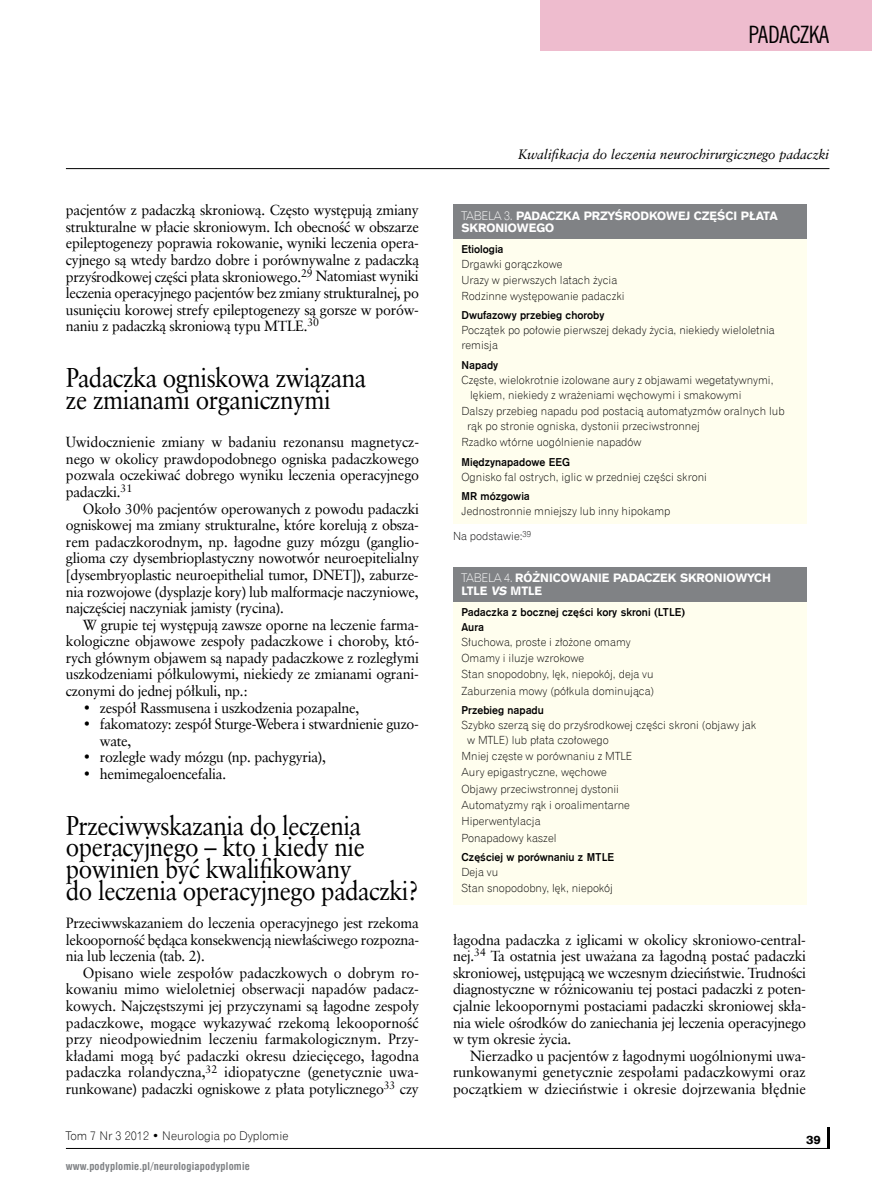
<style>
.page{position:relative;width:872px;height:1191px;background:#fff}
.page>*{position:absolute;margin:0;border:0;box-sizing:border-box;transform-origin:0 0}
.t1{font:27px/21.8px "Class Garmnd EU";letter-spacing:-.02em;color:#000;scale:.9 1}
.t2{font:24px "News Goth Cn EU";letter-spacing:-.01em;color:#000}
.t3{font:14.7px/16.6px "Class Garmnd EU";letter-spacing:-.02em;color:#000;text-align:justify}
.t4{font:italic 13.5px "Class Garmnd EU";color:#000}
.t5{font:12px/12px "Gothic 725 Blk EU";color:#fff}
.t6{font:12px "Gothic 720 Lt EU";color:#000}
.t7{font:12px "Gothic 725 Blk EU";color:#000}
.t8{font:11.25px/16.4px "Gothic 720 Lt EU";color:#000}
.t9{font:11.25px/15px "Gothic 725 Bd EU";color:#000}
.t10{font:700 10.5px "Swis 721 Cn EU";letter-spacing:.02em;color:#808285}
.s1{font-family:"Gothic 720 Lt EU"}
.s2{font-style:italic}
</style>
<div class="page">
<hr style="left:66px;top:168px;width:763px;height:1px;background:#000">
<div style="left:540px;top:0;width:332px;height:51px;background:#eebcce"></div>
<hr style="left:827px;top:1127px;width:2px;height:21px;background:#000">
<hr style="left:66px;top:1148px;width:763px;height:1px;background:#000">
<div style="left:453px;top:204px;width:353px;height:320px;background:#fffeee"></div>
<div style="left:453px;top:204px;width:353px;height:34px;background:#808285"></div>
<div style="left:453px;top:567px;width:353px;height:337px;background:#fffeee"></div>
<div style="left:453px;top:567px;width:353px;height:34px;background:#808285"></div>
<h2 class="t2" style="left:748px;top:20px;width:82px">PADACZKA</h2>
<p class="t3" style="left:66px;top:202px;width:355px">pacjentów z padaczką skroniową. Często występują zmiany strukturalne w płacie skroniowym. Ich obecność w obszarze epileptogenezy poprawia rokowanie, wyniki leczenia opera&shy;cyjnego są wtedy bardzo dobre i porównywalne z padaczką przyśrodkowej części płata skroniowego.<sup>29</sup> Natomiast wyniki leczenia operacyjnego pacjentów bez zmiany strukturalnej, po usunięciu korowej strefy epileptogenezy są gorsze w porów&shy;naniu z padaczką skroniową typu MTLE.<sup>30</sup></p>
<h1 class="t1" style="left:66px;top:367px;width:335px">Padaczka ogniskowa związana ze zmianami organicznymi</h1>
<p class="t3" style="left:66px;top:434px;width:355px">Uwidocznienie zmiany w badaniu rezonansu magnetycz&shy;nego w okolicy prawdopodobnego ogniska padaczkowego pozwala oczekiwać dobrego wyniku leczenia operacyjnego padaczki.<sup>31</sup></p>
<p class="t3" style="left:66px;top:500px;width:355px;text-indent:17px">Około 30% pacjentów operowanych z powodu padaczki ogniskowej ma zmiany strukturalne, które korelują z obsza&shy;rem padaczkorodnym, np. łagodne guzy mózgu (ganglio&shy;glioma czy dysembrioplastyczny nowotwór neuroepitelialny [dysembryoplastic neuroepithelial tumor, DNET]), zaburze&shy;nia rozwojowe (dysplazje kory) lub malformacje naczyniowe, najczęściej naczyniak jamisty (rycina).</p>
<p class="t3" style="left:66px;top:616px;width:355px;text-indent:17px">W grupie tej występują zawsze oporne na leczenie farma&shy;kologiczne objawowe zespoły padaczkowe i choroby, któ&shy;rych głównym objawem są napady padaczkowe z rozległymi uszkodzeniami półkulowymi, niekiedy ze zmianami ograni&shy;czonymi do jednej półkuli, np.:</p>
<p class="t3" style="left:83px;top:699px;width:278px">• zespół Rassmusena i uszkodzenia pozapalne,</p>
<p class="t3" style="left:100px;top:716px;width:320px;text-indent:-17px">• fakomatozy: zespół Sturge-Webera i stwardnienie guzo&shy;wate,</p>
<p class="t3" style="left:83px;top:749px;width:245px">• rozległe wady mózgu (np. pachygyria),</p>
<p class="t3" style="left:83px;top:765px;width:145px">• hemimegaloencefalia.</p>
<h1 class="t1" style="left:66px;top:814px;width:394px">Przeciwwskazania do leczenia operacyjnego – kto i kiedy nie powinien być kwalifikowany<br>do leczenia operacyjnego padaczki?</h1>
<p class="t3" style="left:66px;top:914px;width:355px">Przeciwwskazaniem do leczenia operacyjnego jest rzekoma lekooporność będąca konsekwencją niewłaściwego rozpozna&shy;nia lub leczenia (tab. 2).</p>
<p class="t3" style="left:66px;top:964px;width:355px;text-indent:17px">Opisano wiele zespołów padaczkowych o dobrym ro&shy;kowaniu mimo wieloletniej obserwacji napadów padacz&shy;kowych. Najczęstszymi jej przyczynami są łagodne zespoły padaczkowe, mogące wykazywać rzekomą lekooporność przy nieodpowiednim leczeniu farmakologicznym. Przy&shy;kładami mogą być padaczki okresu dziecięcego, łagodna padaczka rolandyczna,<sup>32</sup> idiopatyczne (genetycznie uwa&shy;runkowane) padaczki ogniskowe z płata potylicznego<sup>33</sup> czy</p>
<p class="t4" style="left:518px;top:146px;width:312px">Kwalifikacja do leczenia neurochirurgicznego padaczki</p>
<p class="t5" style="left:461px;top:210px;width:317px"><span class="s1">TaBela 3.</span> PADACZKA PRZYŚRODKOWEJ CZĘŚCI PŁATA<br>SKRONIOWEGO</p>
<p class="t9" style="left:461px;top:241px;width:43px">Etiologia</p>
<p class="t8" style="left:461px;top:255px;width:165px">Drgawki gorączkowe<br>Urazy w pierwszych latach życia<br>Rodzinne występowanie padaczki</p>
<p class="t9" style="left:461px;top:308px;width:144px">Dwufazowy przebieg choroby</p>
<p class="t8" style="left:461px;top:323px;width:315px;line-height:15px">Początek po połowie pierwszej dekady życia, niekiedy wieloletnia remisja</p>
<p class="t9" style="left:461px;top:357px;width:38px">Napady</p>
<p class="t8" style="left:470px;top:372px;width:305px;line-height:15px;text-indent:-9px">Częste, wielokrotnie izolowane aury z objawami wegetatywnymi, lękiem, niekiedy z wrażeniami węchowymi i smakowymi</p>
<p class="t8" style="left:467px;top:403px;width:319px;line-height:15px;text-indent:-6px">Dalszy przebieg napadu pod postacią automatyzmów oralnych lub rąk po stronie ogniska, dystonii przeciwstronnej</p>
<p class="t8" style="left:461px;top:434px;width:181px">Rzadko wtórne uogólnienie napadów</p>
<p class="t9" style="left:461px;top:454px;width:110px">Międzynapadowe EEG</p>
<p class="t8" style="left:461px;top:468px;width:247px">Ognisko fal ostrych, iglic w przedniej części skroni</p>
<p class="t9" style="left:461px;top:488px;width:70px">MR mózgowia</p>
<p class="t8" style="left:461px;top:503px;width:210px">Jednostronnie mniejszy lub inny hipokamp</p>
<p class="t8" style="left:453px;top:528px;width:80px">Na podstawie:<sup>39</sup></p>
<p class="t5" style="left:461px;top:571px;width:311px;line-height:13.5px"><span class="s1">TaBela 4.</span> RÓŻNICOWANIE PADACZEK SKRONIOWYCH<br>LTLE <span class="s2">vs</span> MTLE</p>
<p class="t9" style="left:461px;top:604px;width:225px">Padaczka z bocznej części kory skroni (LTLE)<br>Aura</p>
<p class="t8" style="left:461px;top:633px;width:194px">Słuchowa, proste i złożone omamy Omamy i iluzje wzrokowe<br>Stan snopodobny, lęk, niepokój, deja vu Zaburzenia mowy (półkula dominująca)</p>
<p class="t9" style="left:461px;top:702px;width:84px">Przebieg napadu</p>
<p class="t8" style="left:467px;top:717px;width:290px;line-height:15px;text-indent:-6px">Szybko szerzą się do przyśrodkowej części skroni (objawy jak w MTle) lub płata czołowego</p>
<p class="t8" style="left:461px;top:748px;width:172px">Mniej częste w porównaniu z MTle aury epigastryczne, węchowe<br>Objawy przeciwstronnej dystonii automatyzmy rąk i oroalimentarne<br>Hiperwentylacja<br>Ponapadowy kaszel</p>
<p class="t9" style="left:461px;top:849px;width:154px">Częściej w porównaniu z MTLE</p>
<p class="t8" style="left:461px;top:863px;width:153px">Deja vu<br>Stan snopodobny, lęk, niepokój</p>
<p class="t3" style="left:453px;top:931px;width:355px">łagodna padaczka z iglicami w okolicy skroniowo-central&shy;nej.<sup>34</sup> Ta ostatnia jest uważana za łagodną postać padaczki skroniowej, ustępującą we wczesnym dzieciństwie. Trudności diagnostyczne w różnicowaniu tej postaci padaczki z poten&shy;cjalnie lekoopornymi postaciami padaczki skroniowej skła&shy;nia wiele ośrodków do zaniechania jej leczenia operacyjnego w tym okresie życia.</p>
<p class="t3" style="left:453px;top:1047px;width:355px;text-indent:17px">Nierzadko u pacjentów z łagodnymi uogólnionymi uwa&shy;runkowanymi genetycznie zespołami padaczkowymi oraz początkiem w dzieciństwie i okresie dojrzewania błędnie</p>
<p class="t6" style="left:66px;top:1128px;width:224px">Tom 7 Nr 3 2012 • Neurologia po Dyplomie</p>
<p class="t7" style="left:806px;top:1132px;width:16px">39</p>
<p class="t10" style="left:66px;top:1159px;width:186px">www.podyplomie.pl/neurologiapodyplomie</p>
</div>
